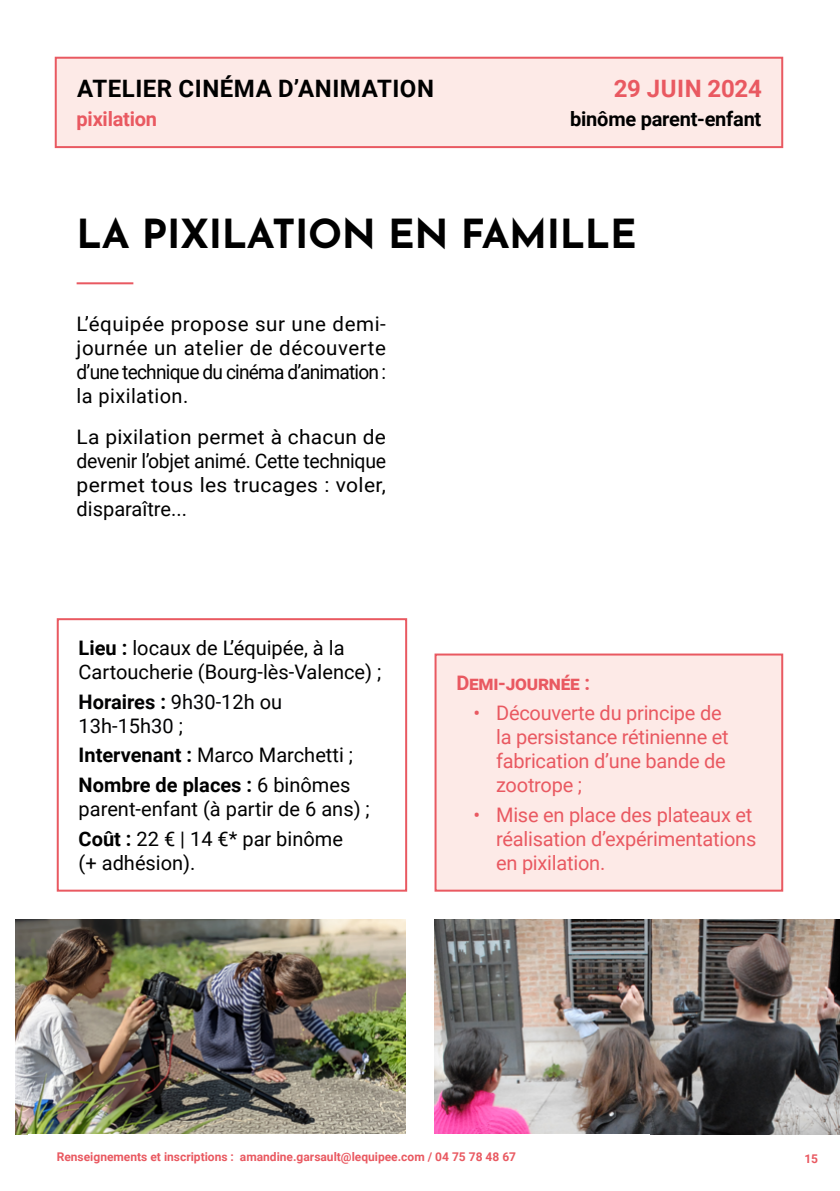
<style>
.page{position:relative;width:840px;height:1191px;background:#fff}
.page>*{position:absolute;margin:0;border:0;box-sizing:border-box;transform-origin:0 0}
.t1{font:700 40px "Josefin Sans";letter-spacing:-.01em;color:#000}
.t2{font:700 24px "Roboto";letter-spacing:.02em;color:#000}
.t3{font:700 24px "Roboto";letter-spacing:-.015em;color:#e95961}
.t4{font:20px/24px "Roboto";color:#000}
.t5{font:20px/24px "Roboto";letter-spacing:-.015em;color:#e95961}
.t6{font:20px/24px "Roboto";color:#000;text-align:justify;scale:1.05 1}
.t7{font:700 20px/29.6px "Roboto";letter-spacing:-.01em;color:#000}
.t8{font:20px/24px "Roboto";color:#020203}
.t9{font:700 20px "Roboto";letter-spacing:-.01em;color:#e95961}
.t10{font:700 12px "Roboto";color:#e95961}
.s1{font-weight:700}
.s2{font-weight:400}
</style>
<div class="page">
<img style="left:434px;top:919px;width:405px;height:215px">
<img style="left:15px;top:919px;width:390px;height:215px">
<div style="left:435px;top:654px;width:346px;height:236px;background:#fdeae7"></div>
<div style="left:434px;top:653px;width:348px;height:238px;border:2px solid #e95961"></div>
<div style="left:57px;top:618px;width:350px;height:273px;border:2px solid #e95961"></div>
<hr style="left:77px;top:282px;width:56px;height:2px;background:#e95961">
<div style="left:56px;top:58px;width:725px;height:89px;background:#fdeae7"></div>
<div style="left:55px;top:57px;width:727px;height:91px;border:2px solid #e95961"></div>
<p class="t2" style="left:77px;top:71px;width:358px">ATELIER CINÉMA D’ANIMATION</p>
<p class="t3" style="left:613px;top:71px;width:149px">29 JUIN 2024</p>
<p class="t9" style="left:77px;top:105px;width:82px">pixilation</p>
<p class="t7" style="left:570px;top:104px;width:192px">binôme parent-enfant</p>
<h1 class="t1" style="left:77px;top:199px;width:561px">LA PIXILATION EN FAMILLE</h1>
<p class="t4" style="left:77px;top:311px;width:311px;text-align:justify">L’équipée propose sur une demi&shy;journée un atelier de découverte d’une technique du cinéma d’animation : la pixilation.</p>
<p class="t6" style="left:77px;top:424px;width:296px">La pixilation permet à chacun de devenir l’objet animé. Cette technique permet tous les trucages : voler, disparaître...</p>
<p class="t4" style="left:79px;top:635px;width:304px"><span class="s1">Lieu :</span> locaux de L’équipée, à la<br>Cartoucherie (Bourg-lès-Valence) ;</p>
<p class="t8" style="left:79px;top:689px;width:205px"><span class="s1">Horaires :</span> 9h30-12h ou<br>13h-15h30 ;</p>
<p class="t7" style="left:79px;top:739px;width:276px">Intervenant : <span class="s2">Marco Marchetti ;<br></span>Nombre de places : <span class="s2">6 binômes</span></p>
<p class="t4" style="left:79px;top:793px;width:292px;line-height:29.6px">parent-enfant (à partir de 6 ans) ;<br><span class="s1">Coût :</span> 22 € | 14 €* par binôme</p>
<p class="t4" style="left:79px;top:850px;width:118px">(+ adhésion).</p>
<p class="t9" style="left:456px;top:669px;width:135px">Demi-journée :</p>
<p class="t5" style="left:496px;top:700px;width:234px;text-indent:-23px">• Découverte du principe de la persistance rétinienne et fabrication d’une bande de zootrope ;</p>
<p class="t5" style="left:496px;top:802px;width:261px;text-indent:-23px">• Mise en place des plateaux et réalisation d’expérimentations en pixilation.</p>
<p class="t10" style="left:57px;top:1148px;width:460px">Renseignements et inscriptions : amandine.garsault@lequipee.com / 04 75 78 48 67</p>
<p class="t10" style="left:803px;top:1150px;width:15px">15</p>
</div>
